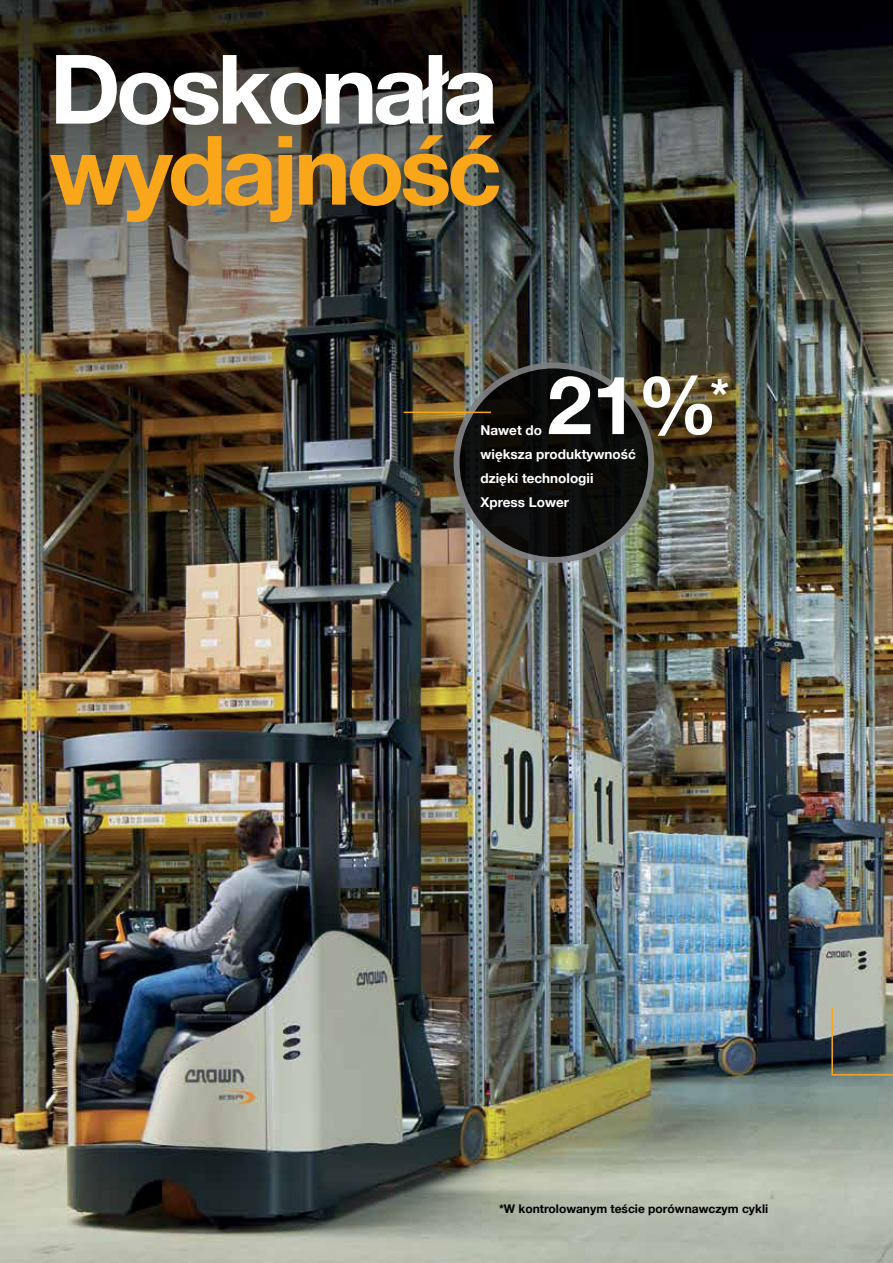
<style>
.page{position:relative;width:893px;height:1263px;background:#fff}
.page>*{position:absolute;margin:0;border:0;box-sizing:border-box;transform-origin:0 0}
.t1{font:700 96px "Helvetica Neue";letter-spacing:-.05em;color:#fff}
.t2{font:700 96px "Helvetica Neue";letter-spacing:-.05em;color:#faa61a}
.t3{font:700 81px "Helvetica Neue";color:#fff}
.t4{font:700 13.5px/24px "Helvetica Neue";color:#fff}
.t5{font:700 12px "Helvetica Neue";color:#000}
</style>
<div class="page">
<img style="left:0;top:0;width:893px;height:1263px">
<div style="left:457px;top:365px;width:194px;height:195px;background:#0b0b0a;border-radius:50%"></div>
<div style="left:454px;top:362px;width:200px;height:201px;border:6px solid #7e8083;border-radius:50%"></div>
<hr style="left:404px;top:412px;width:87px;height:1px;background:#faa61a">
<svg style="left:831px;top:1006px;width:62px;height:70px;background:#646c66"></svg>
<h1 class="t1" style="left:50px;top:30px;width:450px">Doskonała</h1>
<h1 class="t2" style="left:50px;top:111px;width:454px">wydajność</h1>
<h2 class="t3" style="left:547px;top:355px;width:184px">21%<sup>*</sup></h2>
<p class="t4" style="left:481px;top:417px;width:157px">Nawet do<br>większa produktywność dzięki technologii<br>Xpress Lower</p>
<p class="t5" style="left:499px;top:1202px;width:271px">*W kontrolowanym teście porównawczym cykli</p>
</div>
